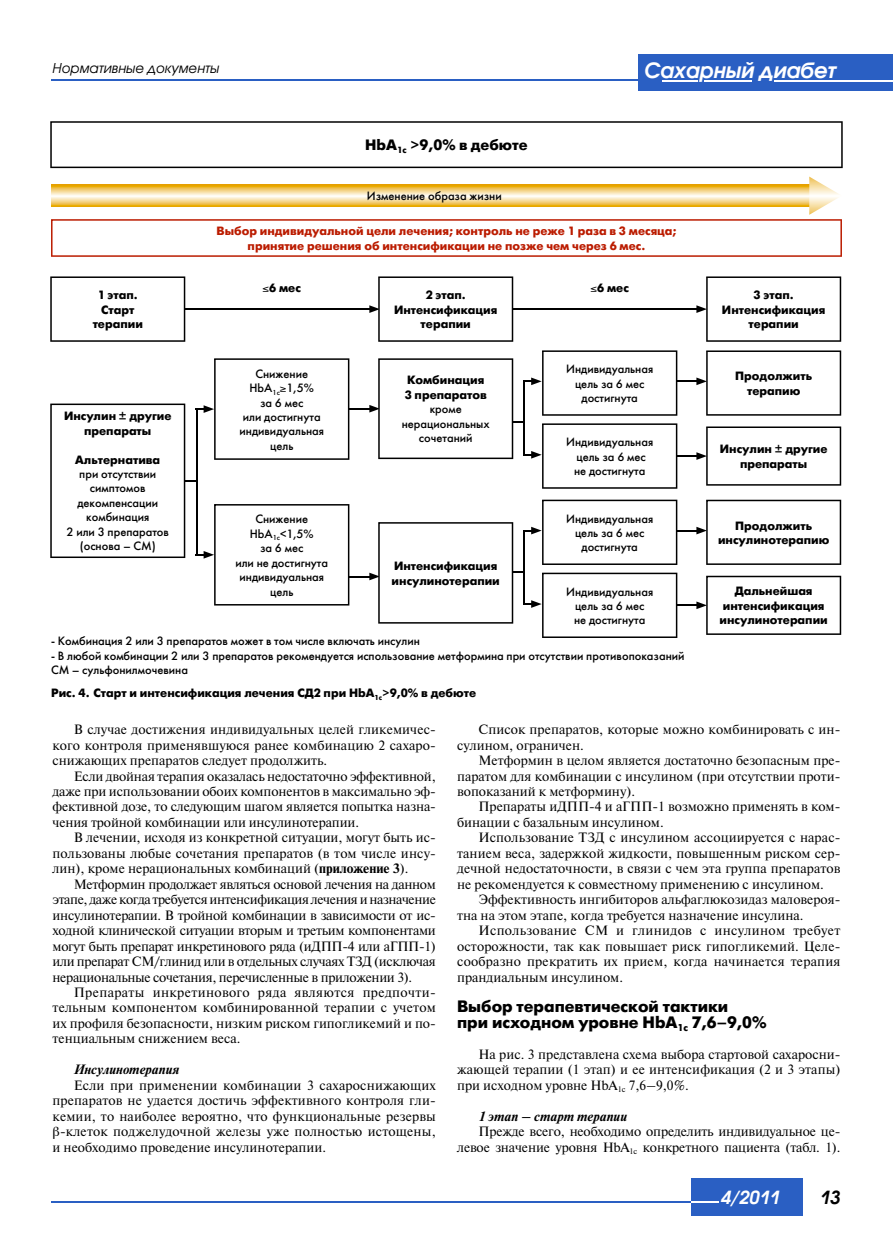
<style>
.page{position:relative;width:893px;height:1255px;background:#fff}
.page>*{position:absolute;margin:0;border:0;box-sizing:border-box;transform-origin:0 0}
.t1{font:italic 700 21px "Avant Garde Gothic C";color:#fff}
.t2{font:italic 700 18px "Avant Garde Gothic C";color:#fff}
.t3{font:italic 700 18px "Avant Garde Gothic C";color:#000}
.t4{font:700 16.5px/15.5px "Futura Futuris C";color:#000}
.t5{font:700 15px "Futura Futuris C";color:#000}
.t6{font:13.5px/15.5px "Newton C";color:#000;text-align:justify}
.t7{font:italic 700 13.5px "Newton C";color:#000}
.t8{font:italic 13.5px "Avant Garde Gothic C";color:#000}
.t9{font:12px/14.4px "Futura Futuris C";color:#000;text-align:center}
.t10{font:700 12px/14.4px "Futura Futuris C";color:#000;text-align:center}
.t11{font:700 12px/14.4px "Futura Futuris C";color:#bb1c00;text-align:center}
.s1{font-weight:700}
</style>
<div class="page">
<hr style="left:51px;top:80px;width:589px;height:1px;background:#2a5fc3">
<div style="left:691px;top:1178px;width:112px;height:37px;background:#2a5fc3"></div>
<hr style="left:51px;top:1200px;width:640px;height:2px;background:#2a5fc3">
<hr style="left:691px;top:1200px;width:28px;height:2px;background:#fff">
<div style="left:638px;top:54px;width:255px;height:37px;background:#2a5fc3"></div>
<hr style="left:662px;top:80px;width:35px;height:1px;background:#fff">
<hr style="left:704px;top:80px;width:48px;height:1px;background:#fff">
<hr style="left:774px;top:80px;width:119px;height:1px;background:#fff">
<svg style="left:50px;top:121px;width:793px;height:47px"></svg>
<svg style="left:51px;top:176px;width:791px;height:81px"></svg>
<hr style="left:165px;top:308px;width:207px;height:2px;background:#000">
<hr style="left:492px;top:308px;width:207px;height:2px;background:#000">
<svg style="left:50px;top:276px;width:135px;height:66px"></svg>
<svg style="left:369px;top:276px;width:144px;height:66px"></svg>
<svg style="left:696px;top:276px;width:145px;height:66px"></svg>
<svg style="left:50px;top:350px;width:791px;height:288px"></svg>
<p class="t8" style="left:53px;top:62px;width:168px">Нормативные документы</p>
<p class="t5" style="left:365px;top:139px;width:164px">HbA<sub>1c</sub> &gt;9,0% в дебюте</p>
<p class="t9" style="left:367px;top:190px;width:136px">Изменение образа жизни</p>
<h1 class="t1" style="left:644px;top:61px;width:194px">Сахарный диабет</h1>
<p class="t11" style="left:217px;top:225px;width:461px">Выбор индивидуальной цели лечения; контроль не реже 1 раза в 3 месяца; принятие решения об интенсификации не позже чем через 6 мес.</p>
<p class="t10" style="left:263px;top:282px;width:40px">≤6 мес</p>
<p class="t10" style="left:591px;top:282px;width:40px">≤6 мес</p>
<p class="t10" style="left:93px;top:289px;width:52px">1 этап.<br>Старт терапии</p>
<p class="t10" style="left:394px;top:289px;width:105px">2 этап.<br>Интенсификация терапии</p>
<p class="t10" style="left:64px;top:410px;width:109px">Инсулин ± другие препараты</p>
<p class="t10" style="left:75px;top:453px;width:86px">Альтернатива</p>
<p class="t9" style="left:66px;top:468px;width:104px">при отсутствии симптомов декомпенсации комбинация<br>2 или 3 препаратов (основа – СМ)</p>
<p class="t9" style="left:239px;top:368px;width:86px">Снижение<br>HbA<sub>1c</sub>≥1,5%<br>за 6 мес<br>или достигнута индивидуальная цель</p>
<p class="t9" style="left:235px;top:513px;width:94px">Снижение<br>HbA<sub>1c</sub>&lt;1,5%<br>за 6 мес<br>или не достигнута индивидуальная цель</p>
<p class="t10" style="left:405px;top:374px;width:84px;text-align:left">Комбинация<br>3 препаратов</p>
<p class="t9" style="left:402px;top:403px;width:89px">кроме нерациональных сочетаний</p>
<p class="t10" style="left:392px;top:560px;width:110px;text-align:left">Интенсификация инсулинотерапии</p>
<p class="t9" style="left:566px;top:363px;width:89px">Индивидуальная цель за 6 мес достигнута</p>
<p class="t9" style="left:566px;top:436px;width:89px">Индивидуальная цель за 6 мес<br>не достигнута</p>
<p class="t9" style="left:566px;top:512px;width:89px">Индивидуальная цель за 6 мес достигнута</p>
<p class="t9" style="left:566px;top:585px;width:89px">Индивидуальная цель за 6 мес<br>не достигнута</p>
<p class="t9" style="left:51px;top:635px;width:370px">- Комбинация 2 или 3 препаратов может в том числе включать инсулин</p>
<p class="t9" style="left:51px;top:649px;width:635px;text-align:left">- В любой комбинации 2 или 3 препаратов рекомендуется использование метформина при отсутствии противопоказаний<br>СМ – сульфонилмочевина</p>
<p class="t10" style="left:51px;top:687px;width:427px">Рис. 4. Старт и интенсификация лечения СД2 при HbA<sub>1c</sub>&gt;9,0% в дебюте</p>
<p class="t10" style="left:722px;top:289px;width:105px">3 этап.<br>Интенсификация терапии</p>
<p class="t10" style="left:735px;top:370px;width:78px">Продолжить терапию</p>
<p class="t10" style="left:720px;top:443px;width:109px">Инсулин ± другие препараты</p>
<p class="t10" style="left:718px;top:519px;width:113px">Продолжить инсулинотерапию</p>
<p class="t10" style="left:720px;top:585px;width:110px">Дальнейшая интенсификация инсулинотерапии</p>
<p class="t6" style="left:53px;top:723px;width:385px;text-indent:21px">В случае достижения индивидуальных целей гликемичес&shy;кого контроля применявшуюся ранее комбинацию 2 сахаро&shy;снижающих препаратов следует продолжить.</p>
<p class="t6" style="left:53px;top:769px;width:385px;text-indent:21px">Если двойная терапия оказалась недостаточно эффективной, даже при использовании обоих компонентов в максимально эф&shy;фективной дозе, то следующим шагом является попытка назна&shy;чения тройной комбинации или инсулино терапии.</p>
<p class="t6" style="left:53px;top:831px;width:385px;text-indent:21px">В лечении, исходя из конкретной ситуации, могут быть ис&shy;пользованы любые сочетания препаратов (в том числе инсу&shy;лин), кроме нерациональных комбинаций (<span class="s1">прило жение 3</span>).</p>
<p class="t6" style="left:53px;top:877px;width:385px;text-indent:21px">Метформин продолжает являться основой лечения на данном этапе, даже когда требуется интенсификация лечения и назначение инсулинотерапии. В тройной комбинации в зависимости от ис&shy;ходной клинической ситуации вторым и третьим компонентами могут быть препарат инкретинового ряда (иДПП-4 или аГПП-1) или препарат СМ/глинид или в отдельных случаях ТЗД (исключая нерациональные сочетания, перечисленные в приложении 3).</p>
<p class="t6" style="left:53px;top:985px;width:385px;text-indent:21px">Препараты инкретинового ряда являются предпочти&shy;тельным компонентом комбинированной терапии с учетом их профиля безопасности, низким риском гипогликемий и по&shy;тенциальным снижением веса.</p>
<p class="t7" style="left:74px;top:1064px;width:107px">Инсулинотерапия</p>
<p class="t6" style="left:74px;top:1078px;width:364px">Если при применении комбинации 3 сахароснижающих</p>
<p class="t6" style="left:53px;top:1094px;width:385px">препаратов не удается достичь эффективного контроля гли-</p>
<p class="t6" style="left:53px;top:1109px;width:385px">кемии, то наиболее вероятно, что функциональные резервы</p>
<p class="t6" style="left:60px;top:1125px;width:377px">-клеток поджелудочной железы уже полностью истощены,</p>
<p class="t6" style="left:53px;top:1140px;width:275px">и необходимо проведение инсулинотерапии.</p>
<p class="t6" style="left:457px;top:723px;width:385px;text-indent:21px">Список препаратов, которые можно комбинировать с ин&shy;сулином, ограничен.</p>
<p class="t6" style="left:457px;top:754px;width:385px;text-indent:21px">Метформин в целом является достаточно безопасным пре&shy;паратом для комбинации с инсулином (при отсутствии проти&shy;вопоказаний к метформину).</p>
<p class="t6" style="left:457px;top:800px;width:385px;text-indent:21px">Препараты иДПП-4 и аГПП-1 возможно применять в ком&shy;бинации с базальным инсулином.</p>
<p class="t6" style="left:457px;top:831px;width:385px;text-indent:21px">Использование ТЗД с инсулином ассоциируется с нарас&shy;танием веса, задержкой жидкости, повышенным риском сер&shy;дечной недостаточности, в связи с чем эта группа препаратов не рекомендуется к совместному применению с инсулином.</p>
<p class="t6" style="left:457px;top:893px;width:385px;text-indent:21px">Эффективность ингибиторов альфаглюкозидаз маловероя&shy;тна на этом этапе, когда требуется назначение инсулина.</p>
<p class="t6" style="left:457px;top:924px;width:385px;text-indent:21px">Использование СМ и глинидов с инсулином требует осторожности, так как повышает риск гипогликемий. Целе&shy;сообразно прекратить их прием, когда начинается терапия прандиальным инсулином.</p>
<p class="t4" style="left:457px;top:1000px;width:311px">Выбор терапевтической тактики<br>при исходном уровне HbA<sub>1c</sub> 7,6–9,0%</p>
<p class="t6" style="left:457px;top:1047px;width:385px;text-indent:21px">На рис. 3 представлена схема выбора стартовой сахаросни&shy;жающей терапии (1 этап) и ее интенсификация (2 и 3 этапы) при исходном уровне НbА<sub>1с</sub> 7,6–9,0%.</p>
<p class="t7" style="left:478px;top:1110px;width:150px">1 этап – старт терапии</p>
<p class="t6" style="left:457px;top:1125px;width:385px;text-align:right">Прежде всего, необходимо определить индивидуальное це&shy;левое значение уровня HbA<sub>1c</sub> конкретного пациента (табл. 1).</p>
<h2 class="t2" style="left:721px;top:1189px;width:60px">4/2011</h2>
<h2 class="t3" style="left:820px;top:1189px;width:22px">13</h2>
</div>
